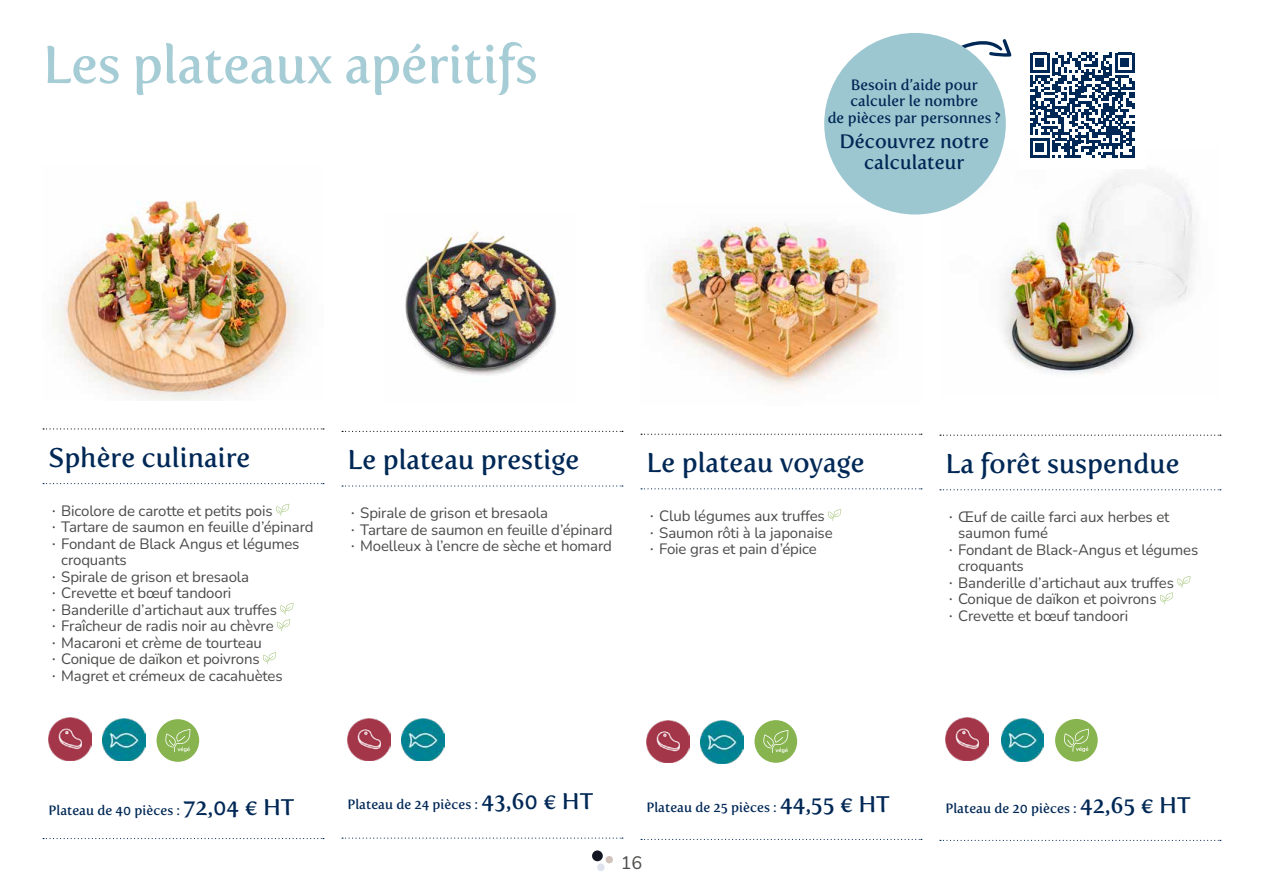
<style>
.page{position:relative;width:1263px;height:893px;background:#fff}
.page>*{position:absolute;margin:0;border:0;box-sizing:border-box;transform-origin:0 0}
.t1{font:52.5px "Fertigo Pro";letter-spacing:-.01em;color:#a6cdd5}
.t2{font:27px "Fertigo Pro";color:#002856}
.t3{font:19.5px/21.3px "Fertigo Pro";color:#002856;text-align:center}
.t4{font:200 18px "Nunito";color:#4a4a49}
.t5{font:200 15px/16.5px "Nunito";letter-spacing:-.01em;color:#4a4a49}
.t6{font:15px/16.5px "Fertigo Pro";color:#002856;text-align:center}
.t7{font:13.5px "Fertigo Pro";color:#002856}
.s1{font-size:18px}
.s2{font-size:22.5px}
</style>
<div class="page">
<svg style="left:946px;top:38px;width:65px;height:25px"></svg>
<svg style="left:641px;top:434px;width:281px;height:1px"></svg>
<svg style="left:641px;top:839px;width:281px;height:1px"></svg>
<svg style="left:641px;top:488px;width:281px;height:1px"></svg>
<img style="left:656px;top:223px;width:234px;height:167px">
<svg style="left:828px;top:509px;width:13px;height:12px"></svg>
<img style="left:646px;top:720px;width:43px;height:43px">
<img style="left:700px;top:720px;width:43px;height:43px">
<div style="left:754px;top:720px;width:43px;height:43px;background:#88b450;border-radius:50%"></div>
<svg style="left:763px;top:730px;width:26px;height:23px"></svg>
<svg style="left:940px;top:435px;width:281px;height:1px"></svg>
<svg style="left:940px;top:840px;width:281px;height:1px"></svg>
<svg style="left:940px;top:489px;width:281px;height:1px"></svg>
<img style="left:995px;top:152px;width:201px;height:223px">
<svg style="left:1160px;top:576px;width:30px;height:28px"></svg>
<img style="left:945px;top:718px;width:43px;height:43px">
<img style="left:1001px;top:718px;width:43px;height:43px">
<div style="left:1055px;top:719px;width:43px;height:43px;background:#88b450;border-radius:50%"></div>
<svg style="left:1064px;top:729px;width:25px;height:23px"></svg>
<svg style="left:342px;top:431px;width:281px;height:1px"></svg>
<svg style="left:342px;top:837px;width:281px;height:2px"></svg>
<svg style="left:342px;top:485px;width:281px;height:2px"></svg>
<img style="left:405px;top:231px;width:152px;height:145px">
<img style="left:347px;top:718px;width:43px;height:43px">
<img style="left:401px;top:718px;width:43px;height:43px">
<div style="left:824px;top:33px;width:182px;height:182px;background:#9cc7d0;border-radius:50%"></div>
<div style="left:1018px;top:41px;width:128px;height:128px;background:#fff"></div>
<svg style="left:1030px;top:53px;width:105px;height:104px"></svg>
<svg style="left:43px;top:428px;width:281px;height:1px"></svg>
<svg style="left:43px;top:838px;width:281px;height:1px"></svg>
<svg style="left:43px;top:483px;width:281px;height:1px"></svg>
<img style="left:52px;top:201px;width:253px;height:199px">
<svg style="left:276px;top:504px;width:13px;height:12px"></svg>
<svg style="left:277px;top:603px;width:16px;height:28px"></svg>
<svg style="left:263px;top:652px;width:13px;height:12px"></svg>
<img style="left:49px;top:718px;width:42px;height:42px">
<img style="left:103px;top:718px;width:42px;height:43px">
<div style="left:157px;top:719px;width:42px;height:43px;background:#88b450;border-radius:50%"></div>
<svg style="left:165px;top:729px;width:26px;height:23px"></svg>
<div style="left:592px;top:850px;width:11px;height:11px;background:#131723;border-radius:50%"></div>
<div style="left:605px;top:856px;width:8px;height:7px;background:#d1c3ba;border-radius:50%"></div>
<div style="left:597px;top:863px;width:8px;height:8px;background:#dee2ed;border-radius:50%"></div>
<h1 class="t1" style="left:43px;top:34px;width:497px">Les plateaux apéritifs</h1>
<p class="t6" style="left:828px;top:76px;width:175px">Besoin d’aide pour calculer le nombre<br>de pièces par personnes ?</p>
<h3 class="t3" style="left:839px;top:131px;width:151px">Découvrez notre calculateur</h3>
<h2 class="t2" style="left:49px;top:441px;width:203px">Sphère culinaire</h2>
<p class="t5" style="left:49px;top:502px;width:226px"><span class="s1">∙</span>Bicolore de carotte et petits pois</p>
<p class="t5" style="left:49px;top:518px;width:267px"><span class="s1">∙</span>Tartare de saumon en feuille d’épinard</p>
<p class="t5" style="left:49px;top:535px;width:252px"><span class="s1">∙</span>Fondant de Black Angus et légumes</p>
<p class="t5" style="left:61px;top:551px;width:67px">croquants</p>
<p class="t5" style="left:49px;top:568px;width:202px"><span class="s1">∙</span>Spirale de grison et bresaola</p>
<p class="t5" style="left:49px;top:584px;width:184px"><span class="s1">∙</span>Crevette et bœuf tandoori</p>
<p class="t5" style="left:49px;top:601px;width:230px"><span class="s1">∙</span>Banderille d’artichaut aux truffes</p>
<p class="t5" style="left:49px;top:617px;width:227px"><span class="s1">∙</span>Fraîcheur de radis noir au chèvre</p>
<p class="t5" style="left:49px;top:634px;width:215px"><span class="s1">∙</span>Macaroni et crème de tourteau</p>
<p class="t5" style="left:49px;top:650px;width:213px"><span class="s1">∙</span>Conique de daïkon et poivrons</p>
<p class="t5" style="left:49px;top:667px;width:236px"><span class="s1">∙</span>Magret et crémeux de cacahuètes</p>
<h2 class="t2" style="left:347px;top:444px;width:233px">Le plateau prestige</h2>
<p class="t5" style="left:347px;top:504px;width:267px"><span class="s1">∙</span>Spirale de grison et bresaola<br><span class="s1">∙</span>Tartare de saumon en feuille d’épinard <span class="s1">∙</span>Moelleux à l’encre de sèche et homard</p>
<h2 class="t2" style="left:646px;top:447px;width:220px">Le plateau voyage</h2>
<p class="t5" style="left:646px;top:507px;width:188px"><span class="s1">∙</span>Club légumes aux truffes <span class="s1">∙</span>Saumon rôti à la japonaise <span class="s1">∙</span>Foie gras et pain d’épice</p>
<p class="t7" style="left:49px;top:802px;width:247px">Plateau de 40 pièces : <span class="s2">72,04 € HT</span></p>
<p class="t7" style="left:347px;top:797px;width:247px">Plateau de 24 pièces : <span class="s2">43,60 € HT</span></p>
<p class="t7" style="left:646px;top:800px;width:245px">Plateau de 25 pièces : <span class="s2">44,55 € HT</span></p>
<p class="t4" style="left:621px;top:850px;width:23px">16</p>
<h2 class="t2" style="left:945px;top:448px;width:236px">La forêt suspendue</h2>
<p class="t5" style="left:945px;top:508px;width:225px"><span class="s1">∙</span>Œuf de caille farci aux herbes et</p>
<p class="t5" style="left:958px;top:524px;width:91px">saumon fumé</p>
<p class="t5" style="left:945px;top:541px;width:254px"><span class="s1">∙</span>Fondant de Black-Angus et légumes</p>
<p class="t5" style="left:958px;top:557px;width:67px">croquants</p>
<p class="t5" style="left:945px;top:574px;width:230px"><span class="s1">∙</span>Banderille d’artichaut aux truffes</p>
<p class="t5" style="left:945px;top:590px;width:213px"><span class="s1">∙</span>Conique de daïkon et poivrons</p>
<p class="t5" style="left:945px;top:607px;width:184px"><span class="s1">∙</span>Crevette et bœuf tandoori</p>
<p class="t7" style="left:945px;top:800px;width:247px">Plateau de 20 pièces : <span class="s2">42,65 € HT</span></p>
</div>
